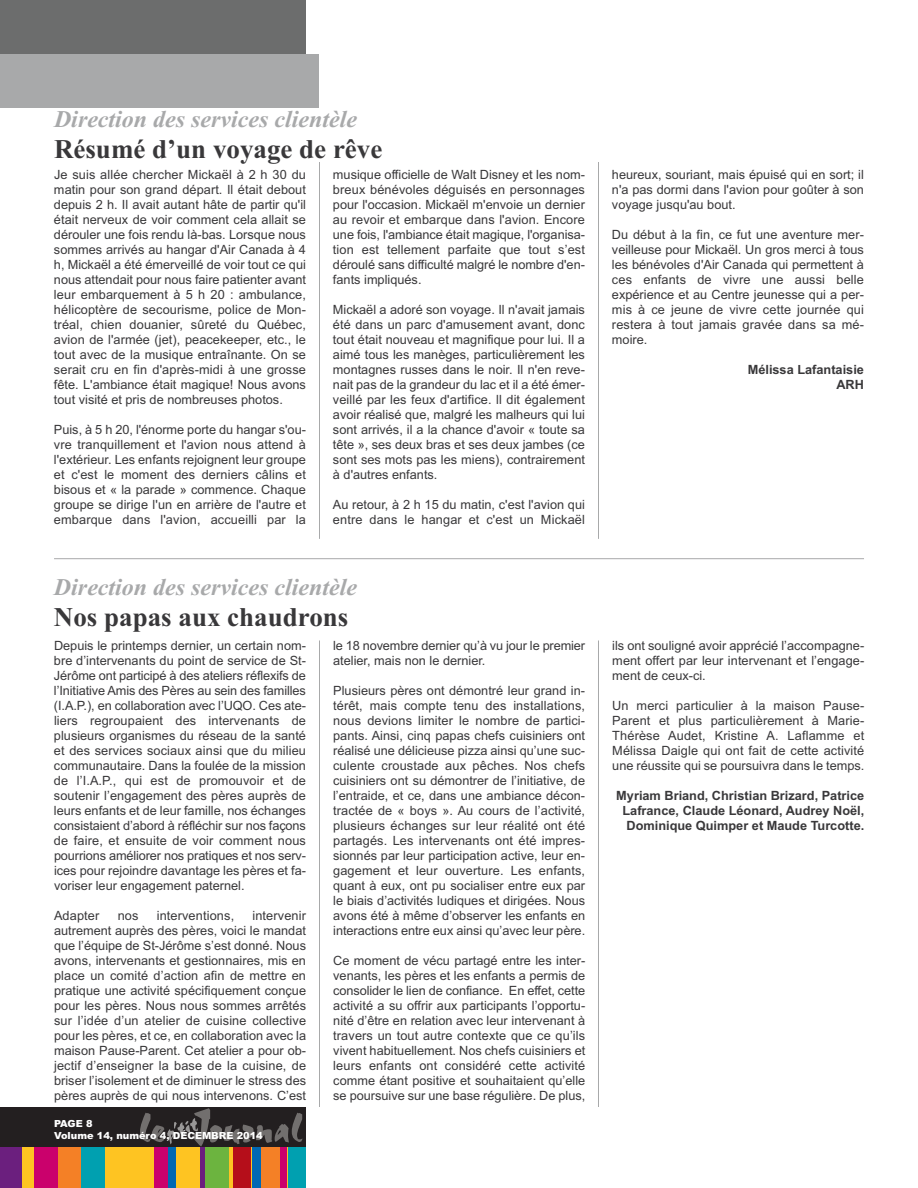
<style>
.page{position:relative;width:918px;height:1188px;background:#fff}
.page>*{position:absolute;margin:0;border:0;box-sizing:border-box;transform-origin:0 0}
.t1{font:700 27px "Times New Roman";color:#39383a}
.t2{font:italic 700 24px "Times New Roman";color:#a8a9aa}
.t3{font:12.75px/15px "Arial";color:#39383a;text-align:justify}
.t4{font:700 12.75px/15px "Arial";color:#39383a;text-align:right}
.t5{font:900 9.75px/11.7px "Arial";color:#fff}
</style>
<div class="page">
<hr style="left:319px;top:162px;width:1px;height:377px;background:#a8a9aa">
<hr style="left:598px;top:162px;width:1px;height:377px;background:#a8a9aa">
<div style="left:0;top:1107px;width:306px;height:81px;background:#231f20"></div>
<svg style="left:140px;top:1108px;width:162px;height:38px"></svg>
<div style="left:0;top:1147px;width:306px;height:41px;background:#fec422"></div>
<div style="left:0;top:1147px;width:22px;height:41px;background:#6b1f7e"></div>
<div style="left:34px;top:1147px;width:24px;height:41px;background:#ca016c"></div>
<div style="left:58px;top:1147px;width:23px;height:41px;background:#f48026"></div>
<div style="left:81px;top:1147px;width:24px;height:41px;background:#00a0b0"></div>
<div style="left:154px;top:1147px;width:15px;height:41px;background:#ca016c"></div>
<div style="left:169px;top:1147px;width:7px;height:41px;background:#0168b3"></div>
<div style="left:200px;top:1147px;width:6px;height:41px;background:#6b1f7e"></div>
<div style="left:206px;top:1147px;width:23px;height:41px;background:#6cb43f"></div>
<div style="left:233px;top:1147px;width:17px;height:41px;background:#b50e1a"></div>
<div style="left:252px;top:1147px;width:9px;height:41px;background:#0168b3"></div>
<div style="left:261px;top:1147px;width:19px;height:41px;background:#f48026"></div>
<div style="left:280px;top:1147px;width:7px;height:41px;background:#ca016c"></div>
<div style="left:289px;top:1147px;width:17px;height:41px;background:#00a0b0"></div>
<div style="left:0;top:0;width:306px;height:54px;background:#6c6d6d"></div>
<div style="left:0;top:54px;width:320px;height:54px;background:#a8a9aa"></div>
<hr style="left:54px;top:558px;width:810px;height:1px;background:#a8a9aa">
<hr style="left:598px;top:640px;width:1px;height:467px;background:#a8a9aa">
<hr style="left:319px;top:640px;width:1px;height:467px;background:#a8a9aa">
<h2 class="t2" style="left:54px;top:105px;width:305px">Direction des services clientèle</h2>
<h1 class="t1" style="left:54px;top:133px;width:330px">Résumé d’un voyage de rêve</h1>
<p class="t3" style="left:54px;top:167px;width:254px">Je suis allée chercher Mickaël à 2 h 30 du matin pour son grand départ. Il était debout depuis 2 h. Il avait autant hâte de partir qu'il était nerveux de voir comment cela allait se dérouler une fois rendu là-bas. Lorsque nous sommes arrivés au hangar d'Air Canada à 4 h, Mickaël a été émerveillé de voir tout ce qui nous attendait pour nous faire patienter avant leur embarquement à 5 h 20 : ambulance, hélicoptère de secourisme, police de Mon&shy;tréal, chien douanier, sûreté du Québec, avion de l'armée (jet), peacekeeper, etc., le tout avec de la musique entraînante. On se serait cru en fin d'après-midi à une grosse fête. L'ambiance était magique! Nous avons tout visité et pris de nombreuses photos.</p>
<p class="t3" style="left:54px;top:422px;width:254px">Puis, à 5 h 20, l'énorme porte du hangar s'ou&shy;vre tranquillement et l'avion nous attend à l'extérieur. Les enfants rejoignent leur groupe et c'est le moment des derniers câlins et bisous et « la parade » commence. Chaque groupe se dirige l'un en arrière de l'autre et embarque dans l'avion, accueilli par la</p>
<p class="t3" style="left:333px;top:167px;width:254px">musique officielle de Walt Disney et les nom&shy;breux bénévoles déguisés en personnages pour l'occasion. Mickaël m'envoie un dernier au revoir et embarque dans l'avion. Encore une fois, l'ambiance était magique, l'organisa&shy;tion est tellement parfaite que tout s’est déroulé sans difficulté malgré le nombre d'en&shy;fants impliqués.</p>
<p class="t3" style="left:333px;top:302px;width:254px">Mickaël a adoré son voyage. Il n'avait jamais été dans un parc d'amusement avant, donc tout était nouveau et magnifique pour lui. Il a aimé tous les manèges, particulièrement les montagnes russes dans le noir. Il n'en reve&shy;nait pas de la grandeur du lac et il a été émer&shy;veillé par les feux d'artifice. ll dit également avoir réalisé que, malgré les malheurs qui lui sont arrivés, il a la chance d'avoir « toute sa tête », ses deux bras et ses deux jambes (ce sont ses mots pas les miens), contrairement à d'autres enfants.</p>
<p class="t3" style="left:333px;top:497px;width:253px">Au retour, à 2 h 15 du matin, c'est l'avion qui entre dans le hangar et c'est un Mickaël</p>
<h2 class="t2" style="left:54px;top:573px;width:305px">Direction des services clientèle</h2>
<h1 class="t1" style="left:54px;top:601px;width:296px">Nos papas aux chaudrons</h1>
<p class="t3" style="left:54px;top:638px;width:254px">Depuis le printemps dernier, un certain nom&shy;bre d’intervenants du point de service de St-Jérôme ont participé à des ateliers réflexifs de l’Initiative Amis des Pères au sein des familles (I.A.P.), en collaboration avec l’UQO. Ces ate&shy;liers regroupaient des intervenants de plusieurs organismes du réseau de la santé et des services sociaux ainsi que du milieu communautaire. Dans la foulée de la mission de l’I.A.P., qui est de promouvoir et de soutenir l’engagement des pères auprès de leurs enfants et de leur famille, nos échanges consistaient d’abord à réfléchir sur nos façons de faire, et ensuite de voir comment nous pourrions améliorer nos pratiques et nos serv&shy;ices pour rejoindre davantage les pères et fa&shy;voriser leur engagement paternel.</p>
<p class="t3" style="left:54px;top:908px;width:47px">Adapter</p>
<p class="t3" style="left:118px;top:908px;width:22px">nos</p>
<p class="t3" style="left:157px;top:908px;width:79px">interventions,</p>
<p class="t3" style="left:333px;top:638px;width:254px">le 18 novembre dernier qu’à vu jour le premier atelier, mais non le dernier.</p>
<p class="t3" style="left:333px;top:683px;width:254px">Plusieurs pères ont démontré leur grand in&shy;térêt, mais compte tenu des installations, nous devions limiter le nombre de partici&shy;pants. Ainsi, cinq papas chefs cuisiniers ont réalisé une délicieuse pizza ainsi qu’une suc&shy;culente croustade aux pêches. Nos chefs cuisiniers ont su démontrer de l’initiative, de l’entraide, et ce, dans une ambiance décon&shy;tractée de « boys ». Au cours de l’activité, plusieurs échanges sur leur réalité ont été partagés. Les intervenants ont été impres&shy;sionnés par leur participation active, leur en&shy;gagement et leur ouverture. Les enfants, quant à eux, ont pu socialiser entre eux par le biais d’activités ludiques et dirigées. Nous avons été à même d’observer les enfants en interactions entre eux ainsi qu’avec leur père.</p>
<p class="t3" style="left:333px;top:953px;width:254px">Ce moment de vécu partagé entre les inter&shy;venants, les pères et les enfants a permis de consolider le lien de confiance. En effet, cette activité a su offrir aux participants l’opportu&shy;nité d’être en relation avec leur intervenant à travers un tout autre contexte que ce qu’ils vivent habituellement. Nos chefs cuisiniers et leurs enfants ont considéré cette activité comme étant positive et souhaitaient qu’elle se poursuive sur une base régulière. De plus,</p>
<p class="t3" style="left:54px;top:908px;width:254px;text-indent:198px">intervenir autrement auprès des pères, voici le mandat que l’équipe de St-Jérôme s’est donné. Nous avons, intervenants et gestionnaires, mis en place un comité d’action afin de mettre en pratique une activité spécifiquement conçue pour les pères. Nous nous sommes arrêtés sur l’idée d’un atelier de cuisine collective pour les pères, et ce, en collaboration avec la maison Pause-Parent. Cet atelier a pour ob&shy;jectif d’enseigner la base de la cuisine, de briser l’isolement et de diminuer le stress des pères auprès de qui nous intervenons. C’est</p>
<p class="t5" style="left:54px;top:1118px;width:210px">PAGE 8<br>Volume 14, numéro 4, DÉCEMBRE 2014</p>
<p class="t3" style="left:612px;top:167px;width:253px">heureux, souriant, mais épuisé qui en sort; il n'a pas dormi dans l'avion pour goûter à son voyage jusqu'au bout.</p>
<p class="t3" style="left:612px;top:227px;width:254px">Du début à la fin, ce fut une aventure mer&shy;veilleuse pour Mickaël. Un gros merci à tous les bénévoles d'Air Canada qui permettent à ces enfants de vivre une aussi belle expérience et au Centre jeunesse qui a per&shy;mis à ce jeune de vivre cette journée qui restera à tout jamais gravée dans sa mé&shy;moire.</p>
<p class="t4" style="left:748px;top:362px;width:118px">Mélissa Lafantaisie<br>ARH</p>
<p class="t3" style="left:612px;top:638px;width:254px">ils ont souligné avoir apprécié l’accompagne&shy;ment offert par leur intervenant et l’engage&shy;ment de ceux-ci.</p>
<p class="t3" style="left:612px;top:698px;width:254px">Un merci particulier à la maison Pause-Parent et plus particulièrement à Marie-Thérèse Audet, Kristine A. Laflamme et Mélissa Daigle qui ont fait de cette activité une réussite qui se poursuivra dans le temps.</p>
<p class="t4" style="left:616px;top:788px;width:249px">Myriam Briand, Christian Brizard, Patrice<br>Lafrance, Claude Léonard, Audrey Noël,<br>Dominique Quimper et Maude Turcotte.</p>
</div>
